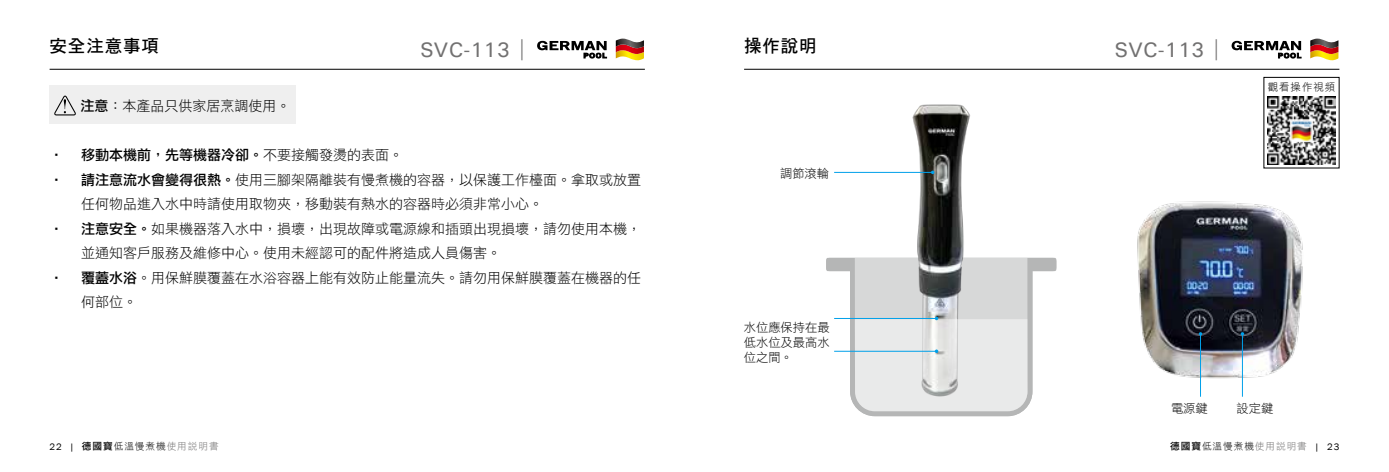
<style>
.page{position:relative;width:1389px;height:472px;background:#fff}
.page>*{position:absolute;margin:0;border:0;box-sizing:border-box;transform-origin:0 0}
.t1{font:500 21px "Univers";color:#727171}
.t2{font:17.5px "DF Hei Bd HK BF";letter-spacing:.05em;color:#000}
.t3{font:14px/24.5px "DF Li Hei W3 WINP BF";color:#000}
.t4{font:14px "DF Li Hei Md HK BF";color:#000}
.t5{font:12.25px/14.7px "DF Li Hei W3 WINP BF";color:#000;text-align:justify}
.t6{font:10.33px "DF Li Hei W3 WINP BF";letter-spacing:.1em;color:#000}
.t7{font:9.62px "DF Li Hei W3 WINP BF";letter-spacing:.1em;color:#000}
.s1{font-family:"DF Li Hei Md HK BF"}
.s2{font-family:"DF Li Hei W3 WINP BF"}
.s3{font-family:"Franklin Gothic"}
.s4{color:#727171}
</style>
<div class="page">
<hr style="left:50px;top:69px;width:595px;height:1px;background:#000">
<hr style="left:744px;top:69px;width:595px;height:1px;background:#000">
<svg style="left:615px;top:38px;width:29px;height:23px"></svg>
<svg style="left:537px;top:41px;width:70px;height:17px"></svg>
<svg style="left:1310px;top:38px;width:29px;height:23px"></svg>
<svg style="left:1232px;top:41px;width:69px;height:17px"></svg>
<div style="left:50px;top:86px;width:246px;height:38px;background:#efefef"></div>
<svg style="left:54px;top:95px;width:22px;height:20px"></svg>
<img style="left:1137px;top:201px;width:166px;height:196px">
<hr style="left:1242px;top:333px;width:1px;height:63px;background:#00a0e9">
<hr style="left:1200px;top:333px;width:1px;height:63px;background:#00a0e9">
<svg style="left:826px;top:258px;width:197px;height:158px"></svg>
<img style="left:827px;top:104px;width:230px;height:307px">
<hr style="left:834px;top:172px;width:99px;height:1px;background:#00a0e9">
<hr style="left:834px;top:318px;width:103px;height:1px;background:#00a0e9">
<hr style="left:834px;top:350px;width:103px;height:1px;background:#00a0e9">
<svg style="left:855px;top:316px;width:172px;height:95px;background:#e3e6e6"></svg>
<img style="left:1268px;top:97px;width:67px;height:67px">
<p class="t2" style="left:50px;top:37px;width:111px">安全注意事項</p>
<h1 class="t1" style="left:420px;top:36px;width:109px">SVC-113 |</h1>
<h1 class="t1" style="left:1114px;top:36px;width:109px">SVC-113 |</h1>
<p class="t3" style="left:80px;top:93px;width:211px"><span class="s1">注意</span>：本產品只供家居烹調使用。</p>
<p class="t4" style="left:50px;top:148px;width:355px">• 移動本機前，先等機器冷卻。<span class="s2">不要接觸發燙的表面。</span></p>
<p class="t3" style="left:81px;top:167px;width:561px;text-indent:-32px"><span class="s1">• 請注意流水會變得很熱。</span>使用三腳架隔離裝有慢煮機的容器，以保護工作檯面。拿取或放置任何物品進入水中時請使用取物夾，移動裝有熱水的容器時必須非常小心。</p>
<p class="t3" style="left:81px;top:216px;width:561px;text-indent:-32px"><span class="s1">• 注意安全。</span>如果機器落入水中，損壞，出現故障或電源線和插頭出現損壞，請勿使用本機，並通知客戶服務及維修中心。使用未經認可的配件將造成人員傷害。</p>
<p class="t3" style="left:81px;top:265px;width:561px;text-indent:-32px"><span class="s1">• 覆蓋水浴</span>。用保鮮膜覆蓋在水浴容器上能有效防止能量流失。請勿用保鮮膜覆蓋在機器的任何部位。</p>
<p class="t2" style="left:744px;top:37px;width:74px">操作說明</p>
<p class="t5" style="left:780px;top:165px;width:50px">調節滾輪</p>
<p class="t5" style="left:744px;top:320px;width:87px">水位應保持在最低水位及最高水位之間。</p>
<p class="t6" style="left:1268px;top:81px;width:69px">觀看操作視頻</p>
<p class="t5" style="left:1171px;top:400px;width:38px">電源鍵</p>
<p class="t5" style="left:1236px;top:400px;width:38px">設定鍵</p>
<p class="t7" style="left:50px;top:441px;width:171px"><span class="s3">22 |</span> <span class="s1">德國寶</span>低溫慢煮機<span class="s4">使用說明書</span></p>
<p class="t7" style="left:1170px;top:441px;width:171px"><span class="s1">德國寶</span>低溫慢煮機<span class="s4">使用說明書</span> <span class="s3">| 23</span></p>
</div>
